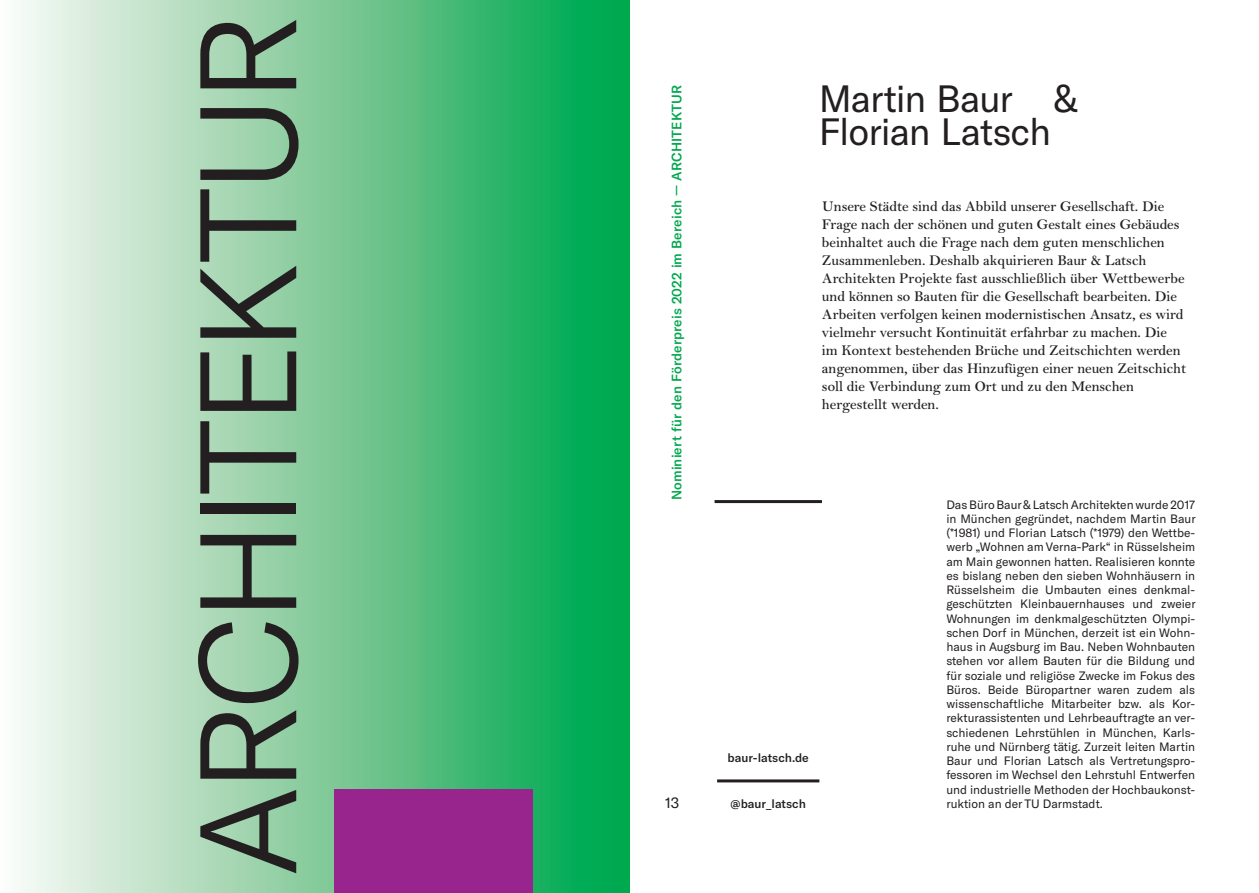
<style>
.page{position:relative;width:1259px;height:893px;background:#fff}
.page>*{position:absolute;margin:0;border:0;box-sizing:border-box;transform-origin:0 0}
.t1{font:300 135px "GT America";letter-spacing:-.045em;color:#231f20}
.t2{font:37.5px/33px "GT America";letter-spacing:-.025em;color:#231f20}
.t3{font:600 15px/18px "Bell";letter-spacing:-.005em;color:#231f20}
.t4{font:15px "GT America";color:#231f20}
.t5{font:500 13.5px "GT America";letter-spacing:.01em;color:#00a84e}
.t6{font:12px/14.2px "GT America";color:#231f20;text-align:justify}
.t7{font:500 12px "GT America";color:#231f20}
</style>
<div class="page">
<div style="left:0;top:0;width:629px;height:893px;background:linear-gradient(to right,#fff8f6,#00a346)"></div>
<hr style="left:714px;top:500px;width:108px;height:3px;background:#231f20">
<div style="left:334px;top:790px;width:199px;height:103px;background:#98258e"></div>
<hr style="left:717px;top:779px;width:102px;height:3px;background:#231f20">
<h1 class="t1" style="left:170px;top:876px;width:865px;rotate:-90deg">ARCHITEKTUR</h1>
<p class="t5" style="left:668px;top:500px;width:417px;rotate:-90deg">Nominiert für den Förderpreis 2022 im Bereich — ARCHITEKTUR</p>
<h2 class="t2" style="left:819px;top:82px;width:261px">Martin Baur &amp;<br>Florian Latsch</h2>
<p class="t6" style="left:946px;top:497px;width:251px">Das Büro Baur &amp; LatschArchitekten wurde 2017 in München gegründet, nachdem Martin Baur (*1981) und Florian Latsch (*1979) den Wettbe&shy;werb „Wohnen am Verna-Park“ in Rüsselsheim am Main gewonnen hatten. Realisieren konnte es bislang neben den sieben Wohnhäusern in Rüsselsheim die Umbauten eines denkmal&shy;geschützten Kleinbauernhauses und zweier Wohnungen im denkmalgeschützten Olympi&shy;schen Dorf in München, derzeit ist ein Wohn&shy;haus in Augsburg im Bau. Neben Wohnbauten stehen vor allem Bauten für die Bildung und für soziale und religiöse Zwecke im Fokus des Büros. Beide Büropartner waren zudem als wissenschaftliche Mitarbeiter bzw. als Kor&shy;rekturassistenten und Lehrbeauftragte an ver&shy;schiedenen Lehrstühlen in München, Karls&shy;ruhe und Nürnberg tätig. Zurzeit leiten Martin Baur und Florian Latsch als Vertretungspro&shy;fessoren im Wechsel den Lehrstuhl Entwerfen und industrielle Methoden der Hochbaukonst&shy;ruktion an der TU Darmstadt.</p>
<p class="t3" style="left:822px;top:197px;width:366px">Unsere Städte sind das Abbild unserer Gesellschaft. Die Frage nach der schönen und guten Gestalt eines Gebäudes beinhaltet auch die Frage nach dem guten menschlichen Zusammenleben. Deshalb akquirieren Baur &amp; Latsch Architekten Projekte fast ausschließlich über Wettbewerbe und können so Bauten für die Gesellschaft bearbeiten. Die Arbeiten verfolgen keinen modernistischen Ansatz, es wird vielmehr versucht Kontinuität erfahrbar zu machen. Die im Kontext bestehenden Brüche und Zeitschichten werden angenommen, über das Hinzufügen einer neuen Zeitschicht soll die Verbindung zum Ort und zu den Menschen hergestellt werden.</p>
<p class="t7" style="left:727px;top:750px;width:83px">baur-latsch.de</p>
<p class="t4" style="left:665px;top:794px;width:16px">13</p>
<p class="t7" style="left:730px;top:796px;width:77px">@baur_latsch</p>
</div>
